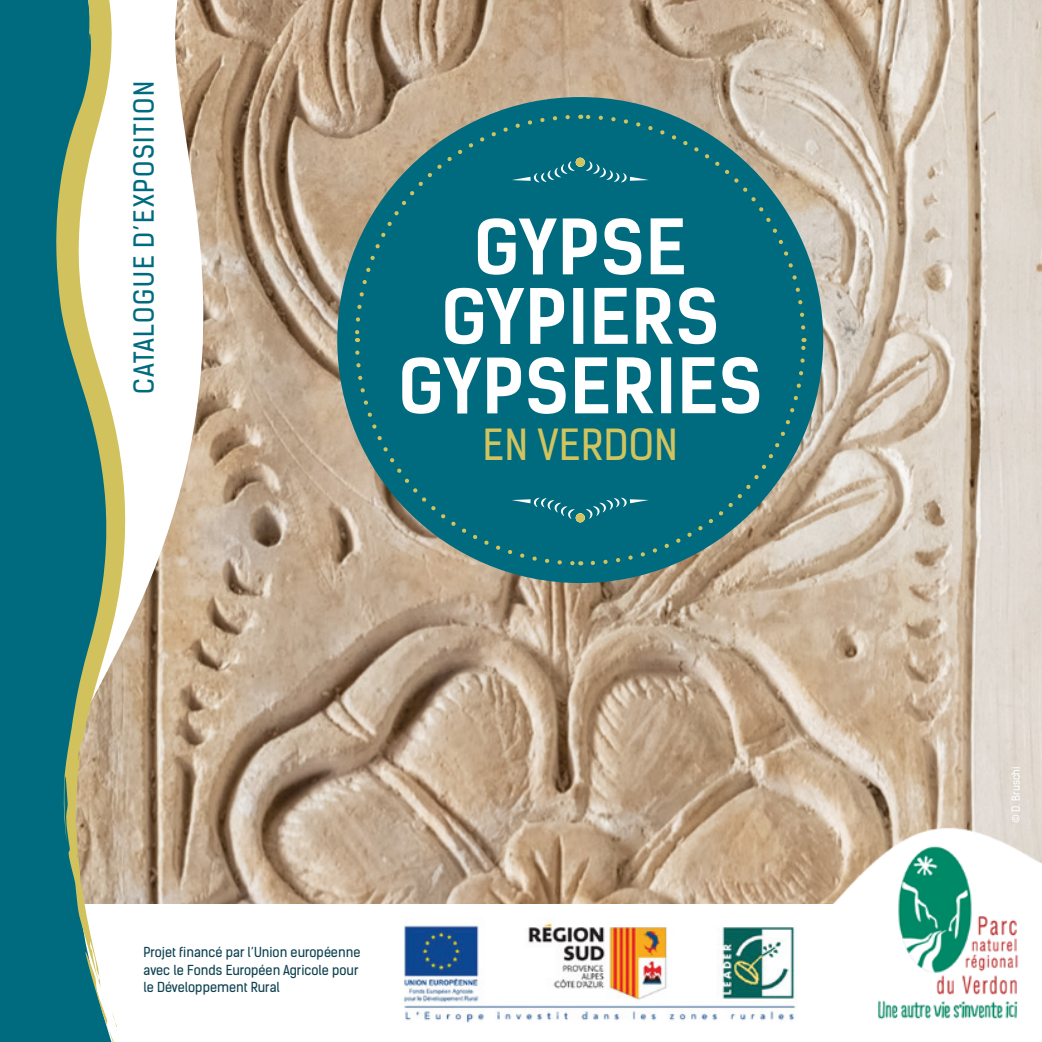
<style>
.page{position:relative;width:1042px;height:1042px;background:#fff}
.page>*{position:absolute;margin:0;border:0;box-sizing:border-box;transform-origin:0 0}
.t1{font:700 72.45px "Kelson Sans";letter-spacing:.01em;color:#fff}
.t2{font:40.77px "Kelson Sans";letter-spacing:.01em;color:#d1c45f}
.t3{font:26.25px "Kelson Sans";letter-spacing:.06em;color:#006b7f}
.t4{font:13.12px/17.5px "Kelson Sans";color:#0e4251}
.t5{font:10.5px "Kelson Sans";color:#fff}
</style>
<div class="page">
<img style="left:207px;top:0;width:835px;height:823px">
<img style="left:126px;top:823px;width:916px;height:200px">
<div style="left:72px;top:904px;width:777px;height:105px;background:#fff"></div>
<img style="left:394px;top:923px;width:417px;height:99px">
<svg style="left:126px;top:0;width:81px;height:878px"></svg>
<div style="left:0;top:0;width:85px;height:1042px;background:#006a7e"></div>
<svg style="left:85px;top:987px;width:34px;height:55px"></svg>
<svg style="left:56px;top:0;width:70px;height:987px"></svg>
<svg style="left:76px;top:835px;width:2px;height:22px"></svg>
<div style="left:337px;top:97px;width:486px;height:486px;background:#006b7f;border-radius:50%"></div>
<svg style="left:590px;top:342px;width:218px;height:225px"></svg>
<svg style="left:582px;top:113px;width:225px;height:217px"></svg>
<svg style="left:353px;top:113px;width:217px;height:222px"></svg>
<svg style="left:353px;top:350px;width:225px;height:217px"></svg>
<svg style="left:586px;top:161px;width:63px;height:21px"></svg>
<div style="left:576px;top:158px;width:9px;height:9px;background:#d1c45f;border-radius:50%"></div>
<svg style="left:512px;top:161px;width:63px;height:21px"></svg>
<svg style="left:512px;top:498px;width:63px;height:21px"></svg>
<div style="left:576px;top:513px;width:9px;height:9px;background:#d1c45f;border-radius:50%"></div>
<svg style="left:586px;top:498px;width:63px;height:21px"></svg>
<svg style="left:1033px;top:862px;width:9px;height:121px"></svg>
<p class="t3" style="left:128px;top:394px;width:315px;rotate:-90deg">CATALOGUE D’EXPOSITION</p>
<p class="t1" style="left:474px;top:203px;width:214px">GYPSE</p>
<p class="t1" style="left:441px;top:272px;width:280px">GYPIERS</p>
<p class="t1" style="left:398px;top:342px;width:366px">GYPSERIES</p>
<p class="t2" style="left:483px;top:420px;width:196px">EN VERDON</p>
<p class="t4" style="left:143px;top:944px;width:218px">Projet financé par l’Union européenne avec le Fonds Européen Agricole pour le Développement Rural</p>
<p class="t5" style="left:1009px;top:823px;width:58px;rotate:-90deg">© D. Bruschi</p>
</div>
